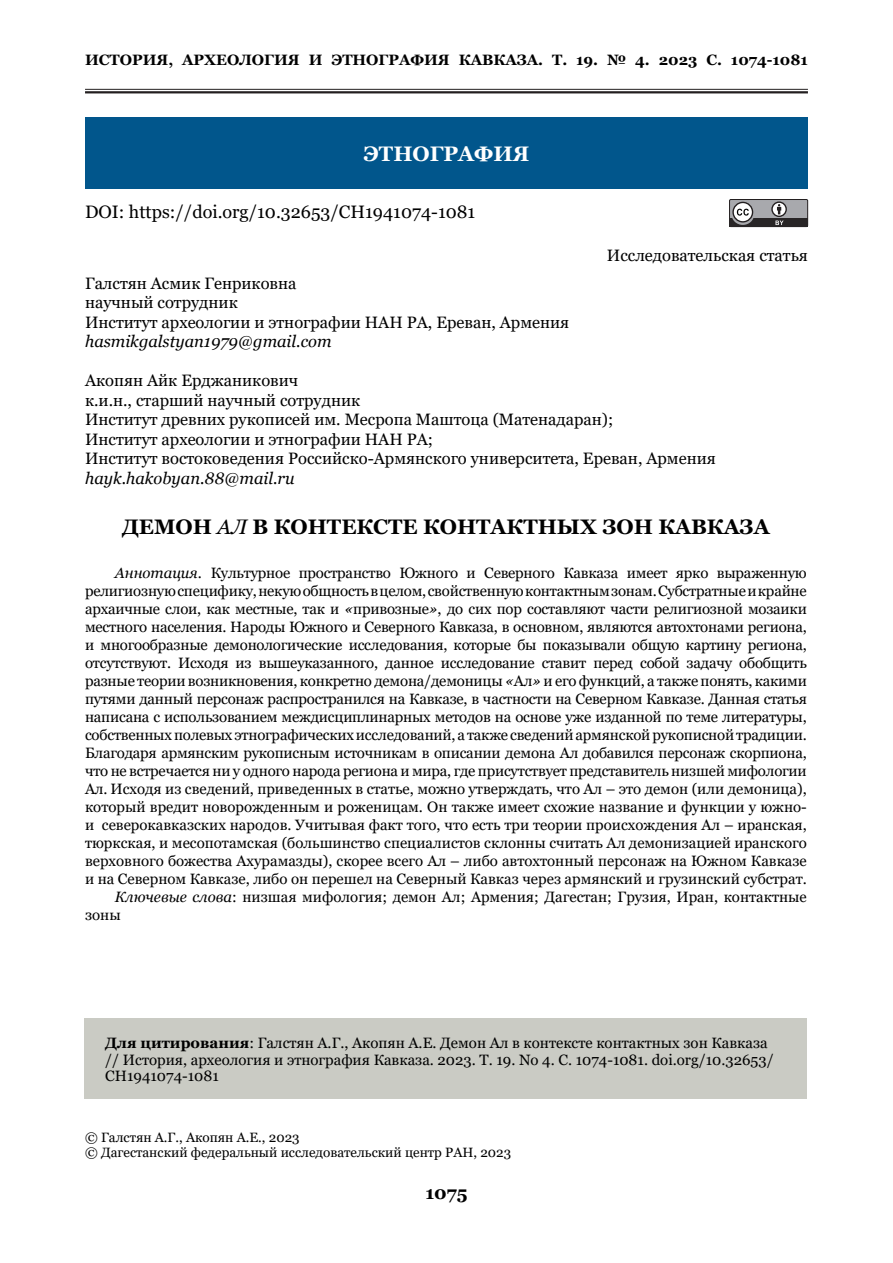
<style>
.page{position:relative;width:893px;height:1263px;background:#fff}
.page>*{position:absolute;margin:0;border:0;box-sizing:border-box;transform-origin:0 0}
.заголовок_рус{font:700 21px "Georgia";color:#000}
.заголовок_рус-2{font:700 21px "Georgia";color:#fff}
.t1{font:18px "Georgia";color:#000}
.t2{font:700 18px "Georgia";color:#000}
.аффилиация_рус{font:16.5px "Georgia";color:#000}
.аффилиация_рус-2{font:italic 16.5px "Georgia";color:#000}
.аннотация_рус{font:15px/18px "Georgia";color:#000;text-align:justify}
.цитирование{font:15px/16.5px "Georgia";color:#000}
.t3{font:700 15px "Georgia";color:#000}
.авторские_права{font:13.5px "Georgia";color:#000}
.s1{font-weight:400;font-style:italic}
.s2{font-style:italic}
.s3{font-weight:700}
</style>
<div class="page">
<hr style="left:85px;top:89px;width:723px;height:1px;background:#231f20">
<hr style="left:85px;top:91px;width:723px;height:2px;background:#231f20">
<div style="left:729px;top:199px;width:79px;height:28px;background:#a8a9ad"></div>
<div style="left:729px;top:199px;width:79px;height:28px;border:1px solid #231f20"></div>
<div style="left:729px;top:218px;width:79px;height:9px;background:#282526"></div>
<svg style="left:732px;top:204px;width:22px;height:21px"></svg>
<svg style="left:772px;top:202px;width:14px;height:14px"></svg>
<div style="left:771px;top:201px;width:16px;height:16px;border:1px solid #231f20;border-radius:50%"></div>
<svg style="left:777px;top:204px;width:4px;height:10px"></svg>
<svg style="left:733px;top:202px;width:19px;height:20px"></svg>
<div style="left:732px;top:202px;width:21px;height:21px;border:1px solid #231f20;border-radius:50%"></div>
<svg style="left:775px;top:221px;width:9px;height:4px"></svg>
<svg style="left:737px;top:209px;width:12px;height:7px"></svg>
<div style="left:84px;top:1018px;width:723px;height:81px;background:#cacbc4"></div>
<div style="left:85px;top:118px;width:723px;height:70px;background:#01568c"></div>
<p class="t3" style="left:85px;top:50px;width:724px">ИСТОРИЯ, АРХЕОЛОГИЯ И ЭТНОГРАФИЯ КАВКАЗА. Т. 19. № 4. 2023 С. 1074-1081</p>
<p class="заголовок_рус-2" style="left:364px;top:140px;width:167px">ЭТНОГРАФИЯ</p>
<p class="t1" style="left:85px;top:201px;width:392px">DOI: https://doi.org/10.32653/CH1941074-1081</p>
<p class="аффилиация_рус" style="left:607px;top:246px;width:203px">Исследовательская статья</p>
<p class="аффилиация_рус" style="left:85px;top:273px;width:213px">Галстян Асмик Генриковна</p>
<p class="аффилиация_рус" style="left:85px;top:293px;width:154px">научный сотрудник</p>
<p class="аффилиация_рус" style="left:85px;top:312px;width:486px">Институт археологии и этнографии НАН РА, Ереван, Армения</p>
<p class="аффилиация_рус-2" style="left:85px;top:331px;width:248px">hasmikgalstyan1979@gmail.com</p>
<p class="аффилиация_рус" style="left:85px;top:371px;width:215px">Акопян Айк Ерджаникович</p>
<p class="аффилиация_рус" style="left:85px;top:390px;width:277px">к.и.н., старший научный сотрудник</p>
<p class="аффилиация_рус" style="left:85px;top:410px;width:530px">Институт древних рукописей им. Месропа Маштоца (Матенадаран);</p>
<p class="аффилиация_рус" style="left:85px;top:429px;width:350px">Институт археологии и этнографии НАН РА;</p>
<p class="аффилиация_рус" style="left:85px;top:449px;width:632px">Институт востоковедения Российско-Армянского университета, Ереван, Армения</p>
<p class="аффилиация_рус-2" style="left:85px;top:468px;width:211px">hayk.hakobyan.88@mail.ru</p>
<p class="заголовок_рус" style="left:122px;top:513px;width:649px">ДЕМОН <span class="s1">АЛ</span> В КОНТЕКСТЕ КОНТАКТНЫХ ЗОН КАВКАЗА</p>
<p class="аннотация_рус" style="left:85px;top:564px;width:723px;text-indent:30px"><span class="s2">Аннотация</span>. Культурное пространство Южного и Северного Кавказа имеет ярко выраженную религиозную специфику, некую общность в целом, свойственную контактным зонам. Субстратные и крайне архаичные слои, как местные, так и <span class="s2">«</span>привозные<span class="s2">»</span>, до сих пор составляют части религиозной мозаики местного населения. Народы Южного и Северного Кавказа, в основном, являются автохтонами региона, и многообразные демонологические исследования, которые бы показывали общую картину региона, отсутствуют. Исходя из вышеуказанного, данное исследование ставит перед собой задачу обобщить разные теории возникновения, конкретно демона/демоницы <span class="s2">«</span>Ал<span class="s2">»</span> и его функций, а также понять, какими путями данный персонаж распространился на Кавказе, в частности на Северном Кавказе. Данная статья написана с использованием междисциплинарных методов на основе уже изданной по теме литературы, собственных полевых этнографических исследований, а также сведений армянской рукописной традиции.<br>Благодаря армянским рукописным источникам в описании демона Ал добавился персонаж скорпиона, что не встречается ни у одного народа региона и мира, где присутствует представитель низшей мифологии Ал. Исходя из сведений, приведенных в статье, можно утверждать, что Ал – это демон (или демоница), который вредит новорожденным и роженицам. Он также имеет схожие название и функции у южно&shy;и северокавказских народов. Учитывая факт того, что есть три теории происхождения Ал – иранская, тюркская, и месопотамская (большинство специалистов склонны считать Ал демонизацией иранского верховного божества Ахурамазды), скорее всего Ал – либо автохтонный персонаж на Южном Кавказе и на Северном Кавказе, либо он перешел на Северный Кавказ через армянский и грузинский субстрат.</p>
<p class="аннотация_рус" style="left:85px;top:888px;width:723px;text-indent:30px"><span class="s2">Ключевые слова</span>: низшая мифология; демон Ал; Армения; Дагестан; Грузия, Иран, контактные зоны</p>
<p class="цитирование" style="left:105px;top:1035px;width:670px"><span class="s3">Для цитирования</span>: Галстян А.Г., Акопян А.Е. Демон Ал в контексте контактных зон Кавказа // История, археология и этнография Кавказа. 2023. Т. 19. No 4. С. 1074-1081. doi.org/10.32653/<br>CH1941074-1081</p>
<p class="авторские_права" style="left:85px;top:1129px;width:216px">© Галстян А.Г., Акопян А.Е., 2023</p>
<p class="авторские_права" style="left:85px;top:1144px;width:428px">© Дагестанский федеральный исследовательский центр РАН, 2023</p>
<p class="t2" style="left:425px;top:1181px;width:44px">1075</p>
</div>
